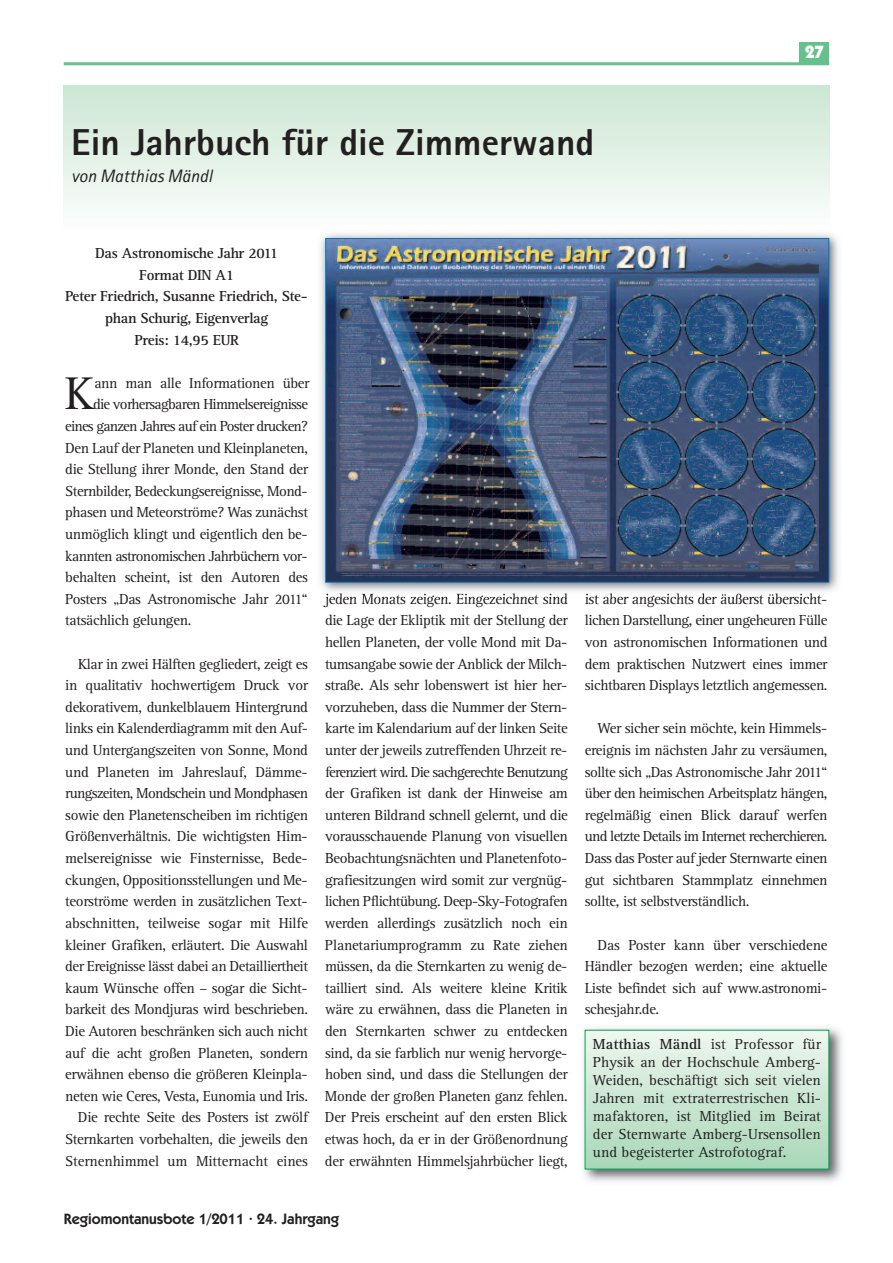
<style>
.page{position:relative;width:893px;height:1263px;background:#fff}
.page>*{position:absolute;margin:0;border:0;box-sizing:border-box;transform-origin:0 0}
.t1{font:47.4px "Rotis Serif";color:#231f20}
.t2{font:800 37.5px "Rotis Sans Serif";color:#231f20}
.t3{font:italic 18px "Rotis Sans Serif";color:#231f20}
.t4{font:900 18px "Kabel";color:#fff}
.t5{font:15px/21.6px "Rotis Serif";letter-spacing:-.025em;color:#231f20;text-align:justify}
.t6{font:700 15px/21.6px "Rotis Serif";letter-spacing:-.025em;color:#231f20;text-align:center}
.t7{font:15px "Rotis Serif";letter-spacing:-.055em;color:#231f20}
.t8{font:15px "Rotis Serif";letter-spacing:-.045em;color:#231f20}
.t9{font:600 15px "Kabel IT Cby BT";color:#231f20}
.t10{font:15px "Rotis Serif";letter-spacing:-.05em;color:#231f20}
.s1{font-weight:700}
</style>
<div class="page">
<div style="left:64px;top:85px;width:765px;height:145px;background:linear-gradient(to bottom,#cbe6d3,#fcfefd)"></div>
<div style="left:799px;top:43px;width:30px;height:21px;background:#65c18b"></div>
<hr style="left:64px;top:62px;width:765px;height:3px;background:#65c18b">
<img style="left:320px;top:233px;width:519px;height:366px">
<img style="left:315px;top:228px;width:514px;height:2px">
<img style="left:324px;top:593px;width:81px;height:6px">
<img style="left:585px;top:593px;width:69px;height:6px">
<img style="left:327px;top:240px;width:500px;height:341px">
<img style="left:583px;top:1027px;width:259px;height:155px">
<div style="left:585px;top:1030px;width:243px;height:139px;background:linear-gradient(to bottom,#eff7f0,#a8d7b7)"></div>
<h2 class="t2" style="left:71px;top:129px;width:524px">Ein Jahrbuch für die Zimmerwand</h2>
<p class="t3" style="left:71px;top:169px;width:143px">von Matthias Mändl</p>
<p class="t4" style="left:805px;top:45px;width:19px">27</p>
<p class="t6" style="left:65px;top:244px;width:244px">Das Astronomische Jahr 2011<br>Format DIN A1<br>Peter Friedrich, Susanne Friedrich, Ste&shy;phan Schurig, Eigenverlag<br>Preis: 14,95 EUR</p>
<h1 class="t1" style="left:65px;top:378px;width:31px">K</h1>
<p class="t5" style="left:94px;top:374px;width:217px">ann man alle Informationen über</p>
<p class="t10" style="left:93px;top:399px;width:217px">die vorhersagbaren Himmelsereignisse</p>
<p class="t7" style="left:65px;top:421px;width:244px">eines ganzen Jahres auf ein Poster drucken?</p>
<p class="t5" style="left:65px;top:438px;width:244px">Den Lauf der Planeten und Kleinplaneten,</p>
<p class="t5" style="left:65px;top:460px;width:244px">die Stellung ihrer Monde, den Stand der</p>
<p class="t5" style="left:65px;top:482px;width:244px">Sternbilder, Bedeckungsereignisse, Mond-</p>
<p class="t5" style="left:65px;top:503px;width:244px">phasen und Meteorströme? Was zunächst</p>
<p class="t5" style="left:65px;top:525px;width:244px">unmöglich klingt und eigentlich den be-</p>
<p class="t8" style="left:65px;top:551px;width:244px">kannten astronomischen Jahrbüchern vor-</p>
<p class="t5" style="left:65px;top:568px;width:244px">behalten scheint, ist den Autoren des</p>
<p class="t5" style="left:65px;top:590px;width:244px">Posters „Das Astronomische Jahr 2011“</p>
<p class="t5" style="left:65px;top:611px;width:127px">tatsächlich gelungen.</p>
<p class="t5" style="left:65px;top:654px;width:244px;text-align:right">Klar in zwei Hälften gegliedert, zeigt es in qualitativ hochwertigem Druck vor dekorativem, dunkelblauem Hintergrund links ein Kalenderdiagramm mit den Auf&shy;und Untergangszeiten von Sonne, Mond und Planeten im Jahreslauf, Dämme&shy;rungszeiten, Mondschein und Mondphasen sowie den Planetenscheiben im richtigen Größenverhältnis. Die wichtigsten Him&shy;melsereignisse wie Finsternisse, Bede&shy;ckungen, Oppositionsstellungen und Me&shy;teorströme werden in zusätzlichen Text&shy;abschnitten, teilweise sogar mit Hilfe kleiner Grafiken, erläutert. Die Auswahl der Ereignisse lässt dabei an Detailliertheit kaum Wünsche offen – sogar die Sicht&shy;barkeit des Mondjuras wird beschrieben.<br>Die Autoren beschränken sich auch nicht auf die acht großen Planeten, sondern erwähnen ebenso die größeren Kleinpla&shy;neten wie Ceres, Vesta, Eunomia und Iris.<br>Die rechte Seite des Posters ist zwölf Sternkarten vorbehalten, die jeweils den Sternenhimmel um Mitternacht eines</p>
<p class="t5" style="left:325px;top:590px;width:244px">jeden Monats zeigen. Eingezeichnet sind die Lage der Ekliptik mit der Stellung der hellen Planeten, der volle Mond mit Da&shy;tumsangabe sowie der Anblick der Milch&shy;straße. Als sehr lobenswert ist hier her&shy;vorzuheben, dass die Nummer der Stern&shy;karte im Kalendarium auf der linken Seite unter der jeweils zutreffenden Uhrzeit re&shy;ferenziert wird. Die sachgerechte Benutzung der Grafiken ist dank der Hinweise am unteren Bildrand schnell gelernt, und die vorausschauende Planung von visuellen Beobachtungsnächten und Planetenfoto&shy;grafiesitzungen wird somit zur vergnüg&shy;lichen Pflichtübung. Deep-Sky-Fotografen werden allerdings zusätzlich noch ein Planetariumprogramm zu Rate ziehen müssen, da die Sternkarten zu wenig de&shy;tailliert sind. Als weitere kleine Kritik wäre zu erwähnen, dass die Planeten in den Sternkarten schwer zu entdecken sind, da sie farblich nur wenig hervorge&shy;hoben sind, und dass die Stellungen der Monde der großen Planeten ganz fehlen.<br>Der Preis erscheint auf den ersten Blick etwas hoch, da er in der Größenordnung der erwähnten Himmelsjahrbücher liegt,</p>
<p class="t5" style="left:585px;top:590px;width:244px">ist aber angesichts der äußerst übersicht&shy;lichen Darstellung, einer ungeheuren Fülle von astronomischen Informationen und dem praktischen Nutzwert eines immer sichtbaren Displays letztlich angemessen.</p>
<p class="t5" style="left:585px;top:719px;width:244px;text-indent:13px">Wer sicher sein möchte, kein Himmels&shy;ereignis im nächsten Jahr zu versäumen, sollte sich „Das Astronomische Jahr 2011“ über den heimischen Arbeitsplatz hängen, regelmäßig einen Blick darauf werfen und letzte Details im Internet recherchieren.<br>Dass das Poster auf jeder Sternwarte einen gut sichtbaren Stammplatz einnehmen sollte, ist selbstverständlich.</p>
<p class="t5" style="left:585px;top:935px;width:244px;text-indent:13px">Das Poster kann über verschiedene Händler bezogen werden; eine aktuelle Liste befindet sich auf www.astronomi&shy;schesjahr.de.</p>
<p class="t5" style="left:593px;top:1037px;width:229px;line-height:18px"><span class="s1">Matthias Mändl</span> ist Professor für Physik an der Hochschule Amberg-Weiden, beschäftigt sich seit vielen Jahren mit extraterrestrischen Kli&shy;mafaktoren, ist Mitglied im Beirat der Sternwarte Amberg-Ursensollen und begeisterter Astrofotograf.</p>
<p class="t9" style="left:64px;top:1214px;width:277px">Regiomontanusbote 1/2011 · 24. Jahrgang</p>
</div>
